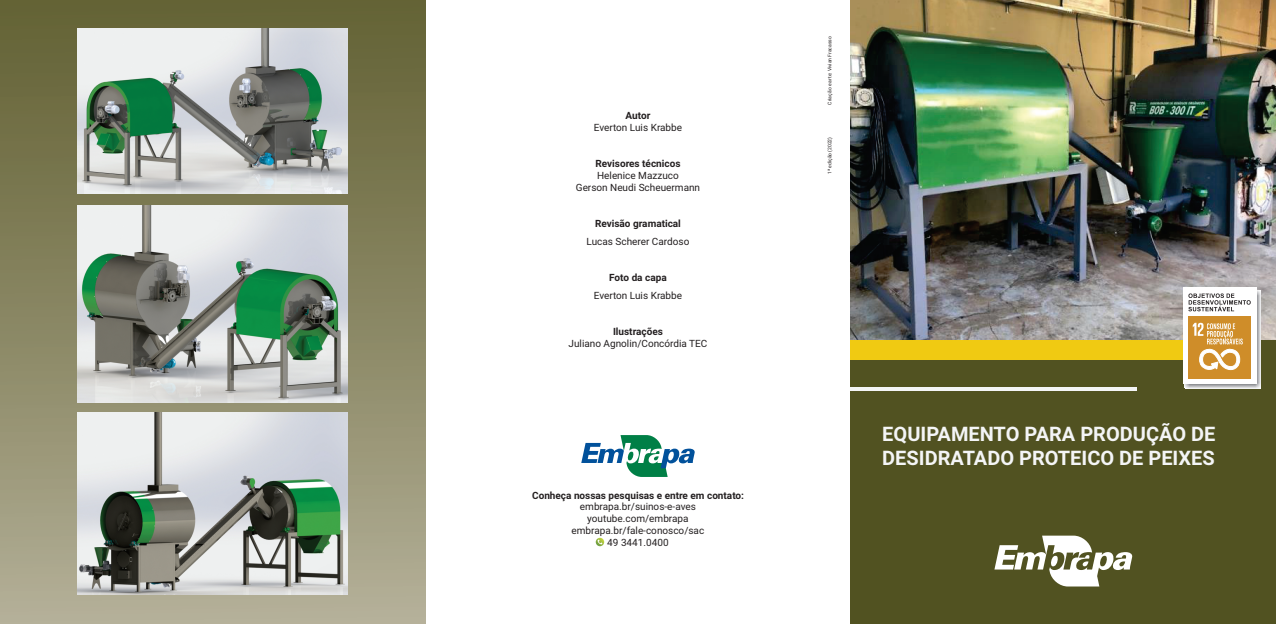
<style>
.page{position:relative;width:1276px;height:624px;background:#fff}
.page>*{position:absolute;margin:0;border:0;box-sizing:border-box;transform-origin:0 0}
.t1{font:700 20px/24px "Roboto";color:#f4f5f6}
.t2{font:10px/12px "Roboto";color:#231f20;text-align:center}
.t3{font:700 10px "Roboto";color:#231f20}
.t4{font:5px "Roboto";color:#231f20}
</style>
<div class="page">
<img style="left:0;top:0;width:425px;height:624px">
<svg style="left:581px;top:435px;width:114px;height:42px"></svg>
<div style="left:850px;top:338px;width:426px;height:286px;background:#515221"></div>
<hr style="left:850px;top:387px;width:287px;height:3px;background:#f4f5f6">
<svg style="left:994px;top:535px;width:139px;height:51px"></svg>
<div style="left:850px;top:317px;width:367px;height:42px;background:#f0ca12"></div>
<svg style="left:596px;top:537px;width:8px;height:9px"></svg>
<img style="left:78px;top:205px;width:269px;height:197px">
<img style="left:78px;top:28px;width:269px;height:166px">
<img style="left:78px;top:412px;width:269px;height:182px">
<img style="left:850px;top:0;width:426px;height:339px">
<img style="left:1185px;top:291px;width:76px;height:98px">
<div style="left:1183px;top:287px;width:73px;height:97px;background:#fff"></div>
<div style="left:1188px;top:316px;width:63px;height:63px;background:#cf8d29"></div>
<svg style="left:1192px;top:323px;width:50px;height:47px"></svg>
<svg style="left:1188px;top:293px;width:62px;height:18px"></svg>
<p class="t3" style="left:625px;top:111px;width:26px">Autor</p>
<p class="t2" style="left:594px;top:122px;width:90px">Everton Luis Krabbe</p>
<p class="t3" style="left:595px;top:159px;width:87px">Revisores técnicos</p>
<p class="t2" style="left:576px;top:170px;width:126px">Helenice Mazzuco<br>Gerson Neudi Scheuermann</p>
<p class="t3" style="left:595px;top:219px;width:87px">Revisão gramatical</p>
<p class="t2" style="left:586px;top:236px;width:104px">Lucas Scherer Cardoso</p>
<p class="t3" style="left:609px;top:273px;width:59px">Foto da capa</p>
<p class="t2" style="left:594px;top:290px;width:90px">Everton Luis Krabbe</p>
<p class="t3" style="left:613px;top:327px;width:51px">Ilustrações</p>
<p class="t2" style="left:568px;top:338px;width:140px">Juliano Agnolin/Concórdia TEC</p>
<p class="t3" style="left:532px;top:491px;width:213px">Conheça nossas pesquisas e entre em contato:</p>
<p class="t2" style="left:571px;top:501px;width:134px">embrapa.br/suinos-e-aves youtube.com/embrapa embrapa.br/fale-conosco/sac<br>49 3441.0400</p>
<p class="t4" style="left:827px;top:105px;width:70px;rotate:-90deg">Criação e arte: Vivian Fracasso</p>
<p class="t4" style="left:827px;top:174px;width:39px;rotate:-90deg">1ª edição (2022)</p>
<h1 class="t1" style="left:882px;top:424px;width:335px">EQUIPAMENTO PARA PRODUÇÃO DE<br>DESIDRATADO PROTEICO DE PEIXES</h1>
</div>
